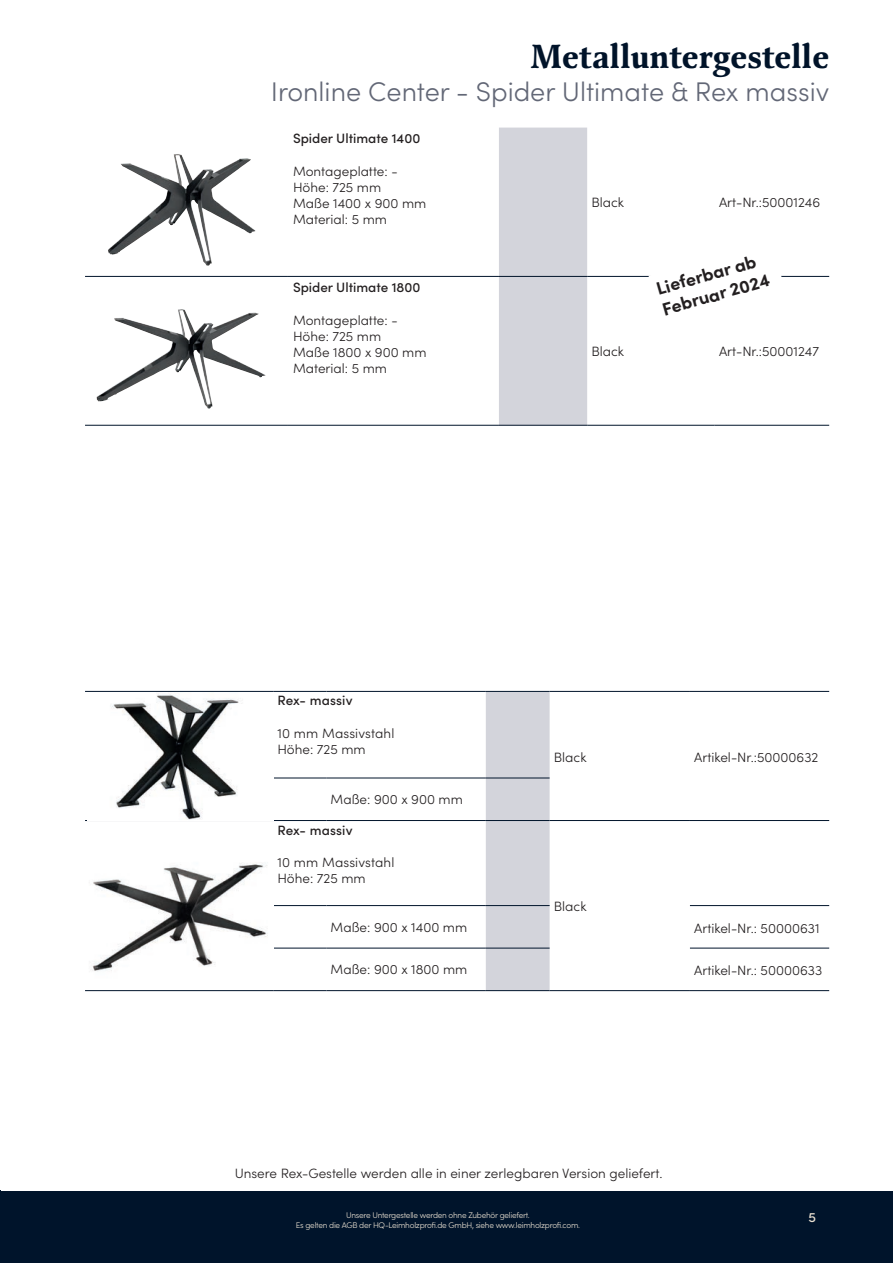
<style>
.page{position:relative;width:893px;height:1263px;background:#fff}
.page>*{position:absolute;margin:0;border:0;box-sizing:border-box;transform-origin:0 0}
.t1{font:700 33px "Classica Pro";letter-spacing:.01em;color:#001329}
.t2{font:300 27px "Sofia Pro";color:#626776}
.t3{font:700 18px/21.6px "Sofia Pro";color:#231f20}
.t4{font:300 13.5px/16.2px "Sofia Pro";color:#231f20}
.t5{font:500 13.5px "Sofia Pro";color:#231f20}
.t6{font:500 13.5px "Sofia Pro";color:#ebe2d3}
.t7{font:300 8.25px/9.9px "Sofia Pro";letter-spacing:-.03em;color:#ebe2d3;text-align:center}
</style>
<div class="page">
<hr style="left:0;top:1191px;width:1px;height:72px;background:#00142b">
<div style="left:1px;top:1191px;width:892px;height:72px;background:#00142b"></div>
<svg style="left:274px;top:777px;width:555px;height:171px"></svg>
<div style="left:486px;top:692px;width:64px;height:298px;background:#d3d4db"></div>
<hr style="left:85px;top:691px;width:188px;height:1px;background:#00142b">
<hr style="left:273px;top:691px;width:53px;height:1px;background:#00142b">
<hr style="left:326px;top:691px;width:160px;height:1px;background:#00142b">
<hr style="left:486px;top:691px;width:64px;height:1px;background:#00142b">
<hr style="left:550px;top:691px;width:140px;height:1px;background:#00142b">
<hr style="left:690px;top:691px;width:139px;height:1px;background:#00142b">
<hr style="left:273px;top:778px;width:53px;height:1px;background:#00142b">
<hr style="left:326px;top:778px;width:160px;height:1px;background:#00142b">
<hr style="left:486px;top:778px;width:64px;height:1px;background:#00142b">
<hr style="left:85px;top:820px;width:188px;height:1px;background:#00142b">
<hr style="left:273px;top:820px;width:53px;height:1px;background:#00142b">
<hr style="left:326px;top:820px;width:160px;height:1px;background:#00142b">
<hr style="left:486px;top:820px;width:64px;height:1px;background:#00142b">
<hr style="left:550px;top:820px;width:140px;height:1px;background:#00142b">
<hr style="left:690px;top:820px;width:139px;height:1px;background:#00142b">
<hr style="left:273px;top:905px;width:53px;height:1px;background:#00142b">
<hr style="left:326px;top:905px;width:160px;height:1px;background:#00142b">
<hr style="left:486px;top:905px;width:64px;height:1px;background:#00142b">
<hr style="left:690px;top:905px;width:139px;height:1px;background:#00142b">
<hr style="left:273px;top:948px;width:53px;height:1px;background:#00142b">
<hr style="left:326px;top:948px;width:160px;height:1px;background:#00142b">
<hr style="left:486px;top:948px;width:64px;height:1px;background:#00142b">
<hr style="left:690px;top:948px;width:139px;height:1px;background:#00142b">
<hr style="left:85px;top:990px;width:188px;height:1px;background:#00142b">
<hr style="left:273px;top:990px;width:53px;height:1px;background:#00142b">
<hr style="left:326px;top:990px;width:160px;height:1px;background:#00142b">
<hr style="left:486px;top:990px;width:64px;height:1px;background:#00142b">
<hr style="left:550px;top:990px;width:140px;height:1px;background:#00142b">
<hr style="left:690px;top:990px;width:139px;height:1px;background:#00142b">
<img style="left:112px;top:694px;width:130px;height:126px">
<img style="left:92px;top:863px;width:176px;height:109px">
<div style="left:499px;top:128px;width:88px;height:297px;background:#d3d4db"></div>
<hr style="left:85px;top:276px;width:202px;height:1px;background:#00142b">
<hr style="left:287px;top:276px;width:212px;height:1px;background:#00142b">
<hr style="left:587px;top:276px;width:128px;height:1px;background:#00142b">
<hr style="left:715px;top:276px;width:114px;height:1px;background:#00142b">
<hr style="left:85px;top:425px;width:202px;height:1px;background:#00142b">
<hr style="left:287px;top:425px;width:212px;height:1px;background:#00142b">
<hr style="left:587px;top:425px;width:128px;height:1px;background:#00142b">
<hr style="left:715px;top:425px;width:114px;height:1px;background:#00142b">
<hr style="left:499px;top:276px;width:88px;height:1px;background:#001329">
<hr style="left:499px;top:425px;width:88px;height:1px;background:#001329">
<img style="left:108px;top:154px;width:104px;height:112px">
<img style="left:96px;top:309px;width:169px;height:100px">
<svg style="left:648px;top:275px;width:137px;height:2px"></svg>
<h1 class="t1" style="left:531px;top:33px;width:300px">Metalluntergestelle</h1>
<h2 class="t2" style="left:271px;top:72px;width:560px">Ironline Center - Spider Ultimate &amp; Rex massiv</h2>
<p class="t5" style="left:293px;top:129px;width:129px">Spider Ultimate 1400</p>
<p class="t4" style="left:293px;top:162px;width:135px">Montageplatte: -<br>Höhe: 725 mm<br>Maße 1400 x 900 mm<br>Material: 5 mm</p>
<p class="t5" style="left:293px;top:277px;width:129px">Spider Ultimate 1800</p>
<p class="t4" style="left:293px;top:311px;width:135px">Montageplatte: -<br>Höhe: 725 mm<br>Maße 1800 x 900 mm<br>Material: 5 mm</p>
<p class="t4" style="left:591px;top:193px;width:34px">Black</p>
<p class="t4" style="left:719px;top:193px;width:103px">Art-Nr.:50001246</p>
<h3 class="t3" style="left:653px;top:277px;width:113px;rotate:-16deg">Lieferbar ab<br>Februar 2024</h3>
<p class="t4" style="left:591px;top:342px;width:34px">Black</p>
<p class="t4" style="left:719px;top:342px;width:102px">Art-Nr.:50001247</p>
<p class="t5" style="left:277px;top:691px;width:77px">Rex- massiv</p>
<p class="t4" style="left:277px;top:724px;width:118px">10 mm Massivstahl<br>Höhe: 725 mm</p>
<p class="t4" style="left:331px;top:790px;width:134px">Maße: 900 x 900 mm</p>
<p class="t5" style="left:277px;top:820px;width:77px">Rex- massiv</p>
<p class="t4" style="left:277px;top:853px;width:118px">10 mm Massivstahl<br>Höhe: 725 mm</p>
<p class="t4" style="left:554px;top:748px;width:34px">Black</p>
<p class="t4" style="left:694px;top:748px;width:126px">Artikel-Nr.:50000632</p>
<p class="t4" style="left:554px;top:898px;width:34px">Black</p>
<p class="t4" style="left:331px;top:918px;width:138px">Maße: 900 x 1400 mm</p>
<p class="t4" style="left:694px;top:919px;width:127px">Artikel-Nr.: 50000631</p>
<p class="t4" style="left:331px;top:961px;width:138px">Maße: 900 x 1800 mm</p>
<p class="t4" style="left:694px;top:961px;width:129px">Artikel-Nr.: 50000633</p>
<p class="t4" style="left:235px;top:1164px;width:429px">Unsere Rex-Gestelle werden alle in einer zerlegbaren Version geliefert.</p>
<p class="t7" style="left:296px;top:1209px;width:286px">Unsere Untergestelle werden ohne Zubehör geliefert.<br>Es gelten die AGB der HQ-Leimholzprofi.de GmbH, siehe www.leimholzprofi.com.</p>
<p class="t6" style="left:808px;top:1207px;width:9px">5</p>
</div>
